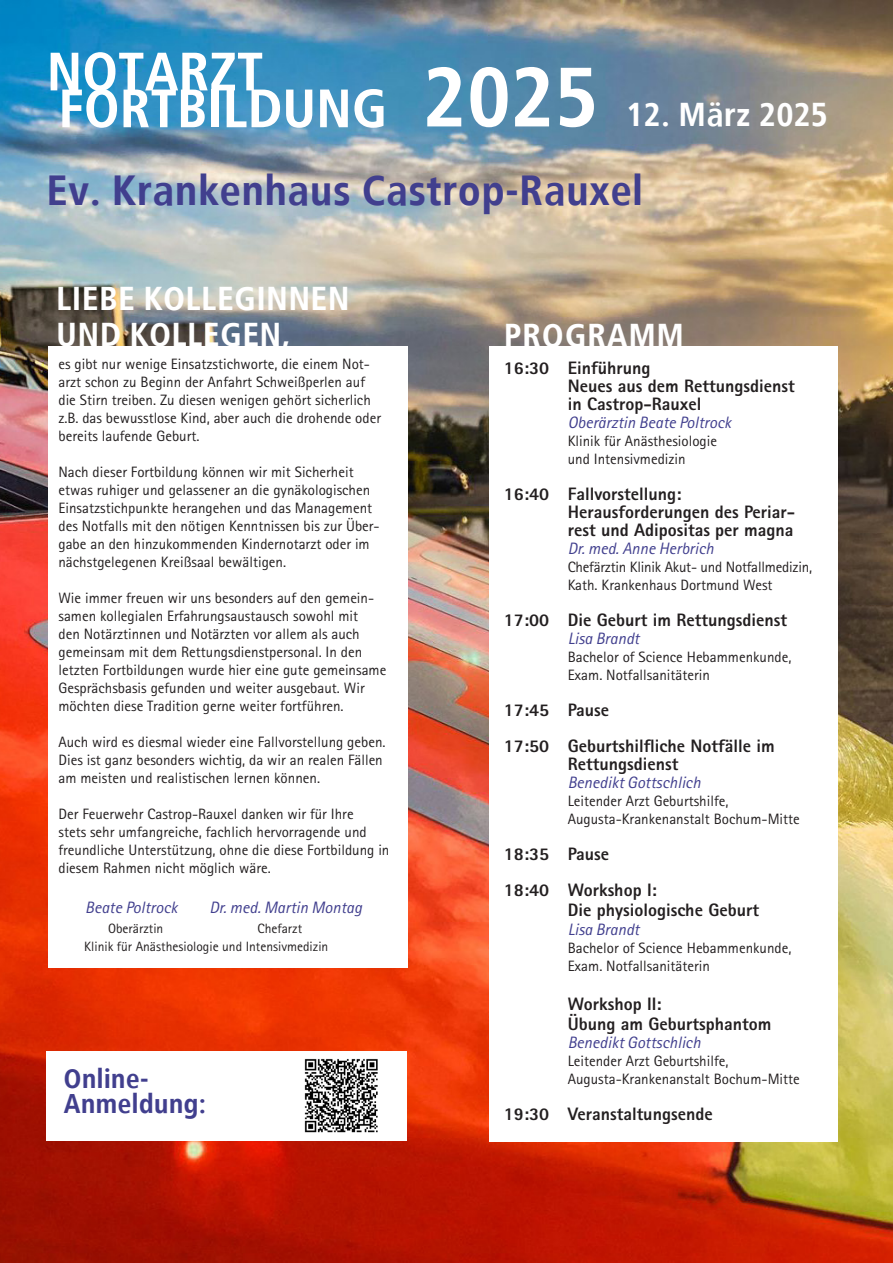
<style>
.page{position:relative;width:893px;height:1263px;background:#fff}
.page>*{position:absolute;margin:0;border:0;box-sizing:border-box;transform-origin:0 0}
.t1{font:700 84px "Transit";color:#fff}
.t2{font:700 54px "Transit";letter-spacing:-.01em;color:#fff}
.t3{font:700 42px "Transit";color:#413f8e}
.t4{font:700 33px "Transit";letter-spacing:.005em;color:#fff}
.t5{font:700 27px "Transit";color:#413f8e}
.t6{font:800 18px/18px "Rotis Sans Serif Pro";color:#231f20}
.t7{font:italic 16.5px "Rotis Sans Serif Pro";color:#413f8e}
.t8{font:15px/18px "Rotis Sans Serif Pro";color:#231f20}
.t9{font:13.5px "Rotis Sans Serif Pro";color:#231f20}
</style>
<div class="page">
<img style="left:0;top:0;width:893px;height:1263px">
<div style="left:489px;top:347px;width:349px;height:795px;background:#fff"></div>
<div style="left:48px;top:346px;width:359px;height:621px;background:#fff"></div>
<div style="left:47px;top:1051px;width:360px;height:90px;background:#fff"></div>
<img style="left:304px;top:1058px;width:74px;height:75px">
<p class="t2" style="left:47px;top:39px;width:219px">NOTARZT</p>
<p class="t2" style="left:59px;top:76px;width:331px">FORTBILDUNG</p>
<p class="t1" style="left:424px;top:47px;width:177px">2025</p>
<p class="t4" style="left:627px;top:95px;width:203px">12. März 2025</p>
<p class="t3" style="left:47px;top:165px;width:598px">Ev. Krankenhaus Castrop-Rauxel</p>
<p class="t4" style="left:57px;top:278px;width:295px">LIEBE KOLLEGINNEN</p>
<p class="t4" style="left:57px;top:314px;width:236px">UND KOLLEGEN,</p>
<p class="t8" style="left:58px;top:355px;width:324px">es gibt nur wenige Einsatzstichworte, die einem Not&shy;arzt schon zu Beginn der Anfahrt Schweißperlen auf die Stirn treiben. Zu diesen wenigen gehört sicherlich z.B. das bewusstlose Kind, aber auch die drohende oder bereits laufende Geburt.</p>
<p class="t8" style="left:58px;top:463px;width:323px">Nach dieser Fortbildung können wir mit Sicherheit etwas ruhiger und gelassener an die gynäkologischen Einsatzstichpunkte herangehen und das Management des Notfalls mit den nötigen Kenntnissen bis zur Über&shy;gabe an den hinzukommenden Kindernotarzt oder im nächstgelegenen Kreißsaal bewältigen.</p>
<p class="t8" style="left:58px;top:589px;width:329px">Wie immer freuen wir uns besonders auf den gemein&shy;samen kollegialen Erfahrungsaustausch sowohl mit<br>den Notärztinnen und Notärzten vor allem als auch gemeinsam mit dem Rettungsdienstpersonal. In den letzten Fortbildungen wurde hier eine gute gemeinsame Gesprächsbasis gefunden und weiter ausgebaut. Wir möchten diese Tradition gerne weiter fortführen.</p>
<p class="t8" style="left:58px;top:733px;width:329px">Auch wird es diesmal wieder eine Fallvorstellung geben.<br>Dies ist ganz besonders wichtig, da wir an realen Fällen am meisten und realistischen lernen können.</p>
<p class="t8" style="left:58px;top:805px;width:332px">Der Feuerwehr Castrop-Rauxel danken wir für Ihre<br>stets sehr umfangreiche, fachlich hervorragende und freundliche Unterstützung, ohne die diese Fortbildung in diesem Rahmen nicht möglich wäre.</p>
<p class="t7" style="left:85px;top:898px;width:94px">Beate Poltrock</p>
<p class="t7" style="left:209px;top:898px;width:154px">Dr. med. Martin Montag</p>
<p class="t9" style="left:108px;top:921px;width:57px">Oberärztin</p>
<p class="t9" style="left:257px;top:921px;width:46px">Chefarzt</p>
<p class="t9" style="left:84px;top:939px;width:246px">Klinik für Anästhesiologie und Intensivmedizin</p>
<p class="t5" style="left:64px;top:1062px;width:87px">Online-</p>
<p class="t5" style="left:64px;top:1087px;width:144px">Anmeldung:</p>
<p class="t4" style="left:504px;top:316px;width:182px">PROGRAMM</p>
<p class="t6" style="left:504px;top:359px;width:148px">16:30 Einführung</p>
<p class="t6" style="left:568px;top:377px;width:228px">Neues aus dem Rettungsdienst in Castrop-Rauxel</p>
<p class="t7" style="left:568px;top:413px;width:165px">Oberärztin Beate Poltrock</p>
<p class="t8" style="left:568px;top:432px;width:151px">Klinik für Anästhesiologie und Intensivmedizin</p>
<p class="t6" style="left:568px;top:485px;width:229px;text-indent:-64px">16:40 Fallvorstellung:<br>Herausforderungen des Periar&shy;rest und Adipositas per magna</p>
<p class="t7" style="left:568px;top:539px;width:148px">Dr. med. Anne Herbrich</p>
<p class="t8" style="left:568px;top:558px;width:246px">Chefärztin Klinik Akut- und Notfallmedizin,<br>Kath. Krankenhaus Dortmund West</p>
<p class="t6" style="left:504px;top:611px;width:285px">17:00 Die Geburt im Rettungsdienst</p>
<p class="t7" style="left:568px;top:629px;width:73px">Lisa Brandt</p>
<p class="t8" style="left:568px;top:648px;width:225px">Bachelor of Science Hebammenkunde,<br>Exam. Notfallsanitäterin</p>
<p class="t6" style="left:504px;top:701px;width:107px">17:45 Pause</p>
<p class="t6" style="left:568px;top:737px;width:208px;text-indent:-64px">17:50 Geburtshilfliche Notfälle im<br>Rettungsdienst</p>
<p class="t7" style="left:568px;top:773px;width:134px">Benedikt Gottschlich</p>
<p class="t8" style="left:568px;top:792px;width:234px">Leitender Arzt Geburtshilfe,<br>Augusta-Krankenanstalt Bochum-Mitte</p>
<p class="t6" style="left:504px;top:845px;width:107px">18:35 Pause</p>
<p class="t6" style="left:568px;top:880px;width:193px;line-height:19.5px;text-indent:-64px">18:40 Workshop I:<br>Die physiologische Geburt</p>
<p class="t7" style="left:568px;top:920px;width:73px">Lisa Brandt</p>
<p class="t8" style="left:568px;top:939px;width:225px">Bachelor of Science Hebammenkunde,<br>Exam. Notfallsanitäterin</p>
<p class="t6" style="left:568px;top:994px;width:205px;line-height:19.5px">Workshop II:<br>Übung am Geburtsphantom</p>
<p class="t7" style="left:568px;top:1032px;width:134px">Benedikt Gottschlich</p>
<p class="t8" style="left:568px;top:1052px;width:234px">Leitender Arzt Geburtshilfe,<br>Augusta-Krankenanstalt Bochum-Mitte</p>
<p class="t6" style="left:504px;top:1104px;width:210px">19:30 Veranstaltungsende</p>
</div>
